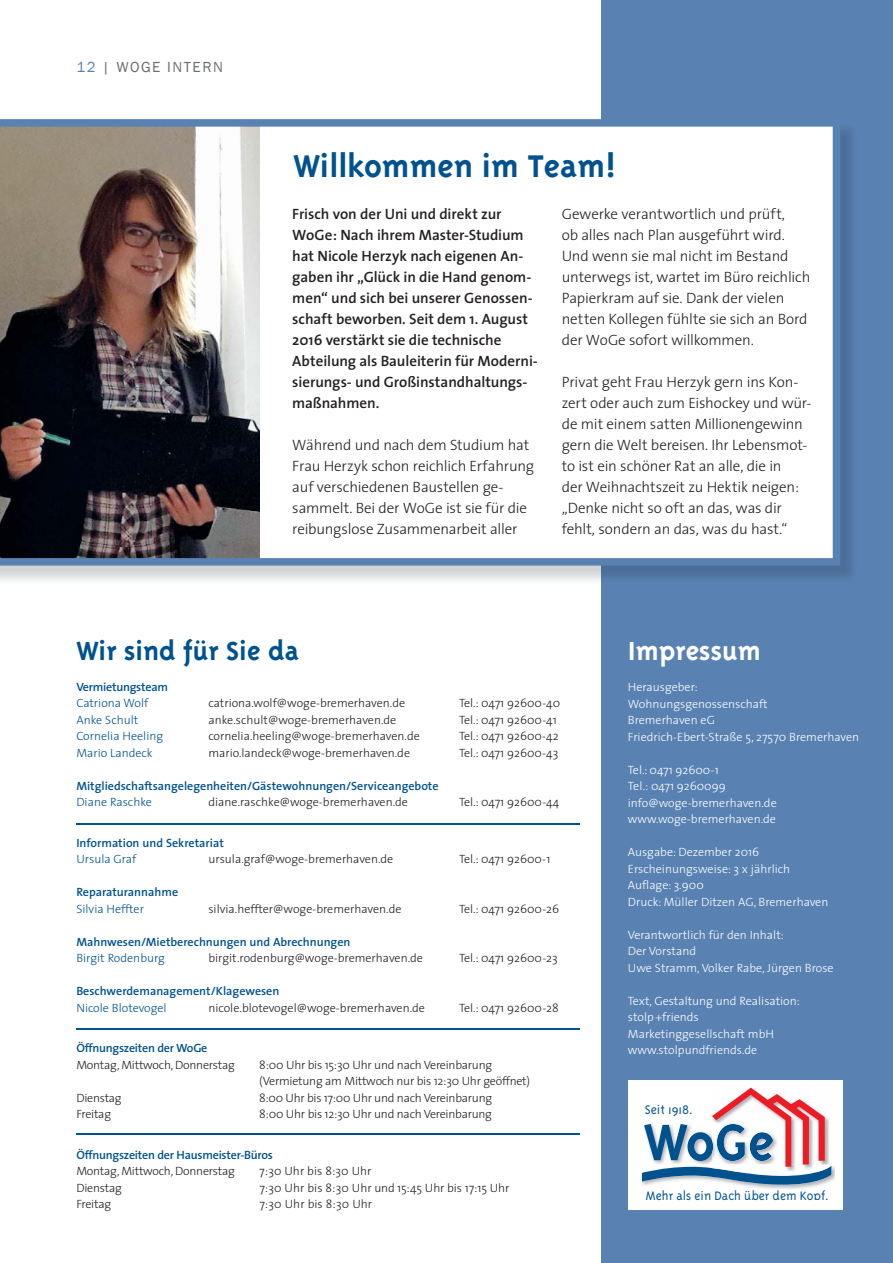
<style>
.page{position:relative;width:893px;height:1263px;background:#fff}
.page>*{position:absolute;margin:0;border:0;box-sizing:border-box;transform-origin:0 0}
.t1{font:700 36px "Triplex";color:#00528f}
.t2{font:700 30px "Triplex";color:#00528f}
.t3{font:700 30px "Triplex";color:#fff}
.t4{font:300 15px/21px "The Sans";letter-spacing:-.01em;color:#231f20}
.t5{font:600 15px/21px "The Sans";color:#231f20}
.t6{font:15px "Franklin Gothic";letter-spacing:.1em;color:#6d6e70}
.t7{font:300 14.4px "Triplex";color:#00528f}
.t8{font:300 14.1px "Triplex";color:#00528f}
.t9{font:300 12px "The Sans";color:#231f20}
.t10{font:300 12px/16.5px "The Sans";color:#fff}
.t11{font:300 12px/16.5px "The Sans";letter-spacing:-.02em;color:#231f20}
.t12{font:600 12px "The Sans";color:#00528f}
.t13{font:300 12px "The Sans";color:#00528f}
.t14{font:600 12px "The Sans";letter-spacing:-.02em;color:#00528f}
.s1{color:#5982b3}
</style>
<div class="page">
<div style="left:601px;top:0;width:291px;height:1263px;background:#5982b3"></div>
<svg style="left:0;top:119px;width:840px;height:447px"></svg>
<div style="left:628px;top:1080px;width:214px;height:130px;background:#fff"></div>
<img style="left:641px;top:1166px;width:193px;height:23px">
<svg style="left:642px;top:1088px;width:189px;height:97px"></svg>
<hr style="left:76px;top:823px;width:503px;height:2px;background:#00528f">
<hr style="left:76px;top:1134px;width:503px;height:1px;background:#00528f">
<hr style="left:76px;top:1028px;width:503px;height:2px;background:#00528f">
<p class="t6" style="left:76px;top:58px;width:148px"><span class="s1">12</span> | WOGE INTERN</p>
<h1 class="t1" style="left:293px;top:151px;width:325px">Willkommen im Team!</h1>
<p class="t5" style="left:292px;top:205px;width:247px">Frisch von der Uni und direkt zur<br>WoGe: Nach ihrem Master-Studium hat Nicole Herzyk nach eigenen An&shy;gaben ihr „Glück in die Hand genom&shy;men“ und sich bei unserer Genossen&shy;schaft beworben. Seit dem 1. August<br>2016 verstärkt sie die technische<br>Abteilung als Bauleiterin für Moderni&shy;sierungs- und Großinstandhaltungs&shy;maßnahmen.</p>
<p class="t4" style="left:292px;top:436px;width:243px">Während und nach dem Studium hat Frau Herzyk schon reichlich Erfahrung auf verschiedenen Baustellen ge&shy;sammelt. Bei der WoGe ist sie für die reibungslose Zusammenarbeit aller</p>
<p class="t4" style="left:561px;top:205px;width:250px">Gewerke verantwortlich und prüft,<br>ob alles nach Plan ausgeführt wird.<br>Und wenn sie mal nicht im Bestand unterwegs ist, wartet im Büro reichlich Papierkram auf sie. Dank der vielen netten Kollegen fühlte sie sich an Bord der WoGe sofort willkommen.</p>
<p class="t4" style="left:561px;top:373px;width:251px">Privat geht Frau Herzyk gern ins Kon&shy;zert oder auch zum Eishockey und wür&shy;de mit einem satten Millionengewinn gern die Welt bereisen. Ihr Lebensmot&shy;to ist ein schöner Rat an alle, die in<br>der Weihnachtszeit zu Hektik neigen: „Denke nicht so oft an das, was dir fehlt, sondern an das, was du hast.“</p>
<h2 class="t2" style="left:76px;top:639px;width:224px">Wir sind für Sie da</h2>
<p class="t14" style="left:76px;top:682px;width:93px">Vermietungsteam</p>
<p class="t13" style="left:76px;top:699px;width:73px">Catriona Wolf</p>
<p class="t9" style="left:208px;top:699px;width:198px">catriona.wolf@woge-bremerhaven.de</p>
<p class="t9" style="left:459px;top:699px;width:103px">Tel.: 0471 92600-40</p>
<p class="t13" style="left:76px;top:715px;width:63px">Anke Schult</p>
<p class="t9" style="left:208px;top:715px;width:189px">anke.schult@woge-bremerhaven.de</p>
<p class="t9" style="left:459px;top:715px;width:99px">Tel.: 0471 92600-41</p>
<p class="t13" style="left:76px;top:732px;width:88px">Cornelia Heeling</p>
<p class="t9" style="left:208px;top:732px;width:213px">cornelia.heeling@woge-bremerhaven.de</p>
<p class="t9" style="left:459px;top:732px;width:101px">Tel.: 0471 92600-42</p>
<p class="t13" style="left:76px;top:748px;width:78px">Mario Landeck</p>
<p class="t9" style="left:208px;top:748px;width:203px">mario.landeck@woge-bremerhaven.de</p>
<p class="t9" style="left:459px;top:748px;width:101px">Tel.: 0471 92600-43</p>
<p class="t12" style="left:76px;top:781px;width:364px">Mitgliedschaftsangelegenheiten/Gästewohnungen/Serviceangebote</p>
<p class="t13" style="left:76px;top:798px;width:77px">Diane Raschke</p>
<p class="t9" style="left:208px;top:798px;width:201px">diane.raschke@woge-bremerhaven.de</p>
<p class="t9" style="left:459px;top:798px;width:102px">Tel.: 0471 92600-44</p>
<p class="t12" style="left:76px;top:838px;width:149px">Information und Sekretariat</p>
<p class="t13" style="left:76px;top:855px;width:62px">Ursula Graf</p>
<p class="t9" style="left:208px;top:855px;width:186px">ursula.graf@woge-bremerhaven.de</p>
<p class="t9" style="left:459px;top:855px;width:93px">Tel.: 0471 92600-1</p>
<p class="t12" style="left:76px;top:888px;width:103px">Reparaturannahme</p>
<p class="t13" style="left:76px;top:904px;width:69px">Silvia Heffter</p>
<p class="t9" style="left:208px;top:904px;width:195px">silvia.heffter@woge-bremerhaven.de</p>
<p class="t9" style="left:459px;top:904px;width:102px">Tel.: 0471 92600-26</p>
<p class="t12" style="left:76px;top:937px;width:275px">Mahnwesen/Mietberechnungen und Abrechnungen</p>
<p class="t13" style="left:76px;top:954px;width:90px">Birgit Rodenburg</p>
<p class="t9" style="left:208px;top:954px;width:216px">birgit.rodenburg@woge-bremerhaven.de</p>
<p class="t9" style="left:459px;top:954px;width:100px">Tel.: 0471 92600-23</p>
<p class="t12" style="left:76px;top:987px;width:204px">Beschwerdemanagement/Klagewesen</p>
<p class="t13" style="left:76px;top:1003px;width:92px">Nicole Blotevogel</p>
<p class="t9" style="left:208px;top:1003px;width:218px">nicole.blotevogel@woge-bremerhaven.de</p>
<p class="t9" style="left:459px;top:1003px;width:101px">Tel.: 0471 92600-28</p>
<p class="t14" style="left:76px;top:1044px;width:133px">Öffnungszeiten der WoGe</p>
<p class="t11" style="left:76px;top:1058px;width:160px">Montag, Mittwoch, Donnerstag</p>
<p class="t11" style="left:259px;top:1058px;width:272px">8:00 Uhr bis 15:30 Uhr und nach Vereinbarung (Vermietung am Mittwoch nur bis 12:30 Uhr geöffnet)</p>
<p class="t11" style="left:76px;top:1091px;width:47px">Dienstag</p>
<p class="t11" style="left:259px;top:1091px;width:234px">8:00 Uhr bis 17:00 Uhr und nach Vereinbarung</p>
<p class="t11" style="left:76px;top:1107px;width:36px">Freitag</p>
<p class="t11" style="left:259px;top:1107px;width:234px">8:00 Uhr bis 12:30 Uhr und nach Vereinbarung</p>
<p class="t14" style="left:76px;top:1150px;width:198px">Öffnungszeiten der Hausmeister-Büros</p>
<p class="t11" style="left:76px;top:1164px;width:160px">Montag, Mittwoch, Donnerstag</p>
<p class="t9" style="left:259px;top:1167px;width:114px">7:30 Uhr bis 8:30 Uhr</p>
<p class="t11" style="left:76px;top:1181px;width:47px">Dienstag</p>
<p class="t9" style="left:259px;top:1183px;width:251px">7:30 Uhr bis 8:30 Uhr und 15:45 Uhr bis 17:15 Uhr</p>
<p class="t11" style="left:76px;top:1197px;width:36px">Freitag</p>
<p class="t9" style="left:259px;top:1200px;width:114px">7:30 Uhr bis 8:30 Uhr</p>
<h2 class="t3" style="left:628px;top:639px;width:135px">Impressum</h2>
<p class="t10" style="left:628px;top:680px;width:233px">Herausgeber:<br>Wohnungsgenossenschaft<br>Bremerhaven eG<br>Friedrich-Ebert-Straße 5, 27570 Bremerhaven</p>
<p class="t10" style="left:628px;top:762px;width:150px">Tel.: 0471 92600-1<br>Tel.: 0471 9260099 info@woge-bremerhaven.de www.woge-bremerhaven.de</p>
<p class="t10" style="left:628px;top:845px;width:202px">Ausgabe: Dezember 2016<br>Erscheinungsweise: 3 x jährlich<br>Auflage: 3.900<br>Druck: Müller Ditzen AG, Bremerhaven</p>
<p class="t10" style="left:628px;top:927px;width:207px">Verantwortlich für den Inhalt:<br>Der Vorstand<br>Uwe Stramm, Volker Rabe, Jürgen Brose</p>
<p class="t10" style="left:628px;top:993px;width:173px">Text, Gestaltung und Realisation: stolp +friends<br>Marketinggesellschaft mbH www.stolpundfriends.de</p>
<p class="t7" style="left:644px;top:1100px;width:50px">Seit 1918.</p>
<p class="t8" style="left:646px;top:1187px;width:185px">Mehr als ein Dach über dem Kopf.</p>
</div>
